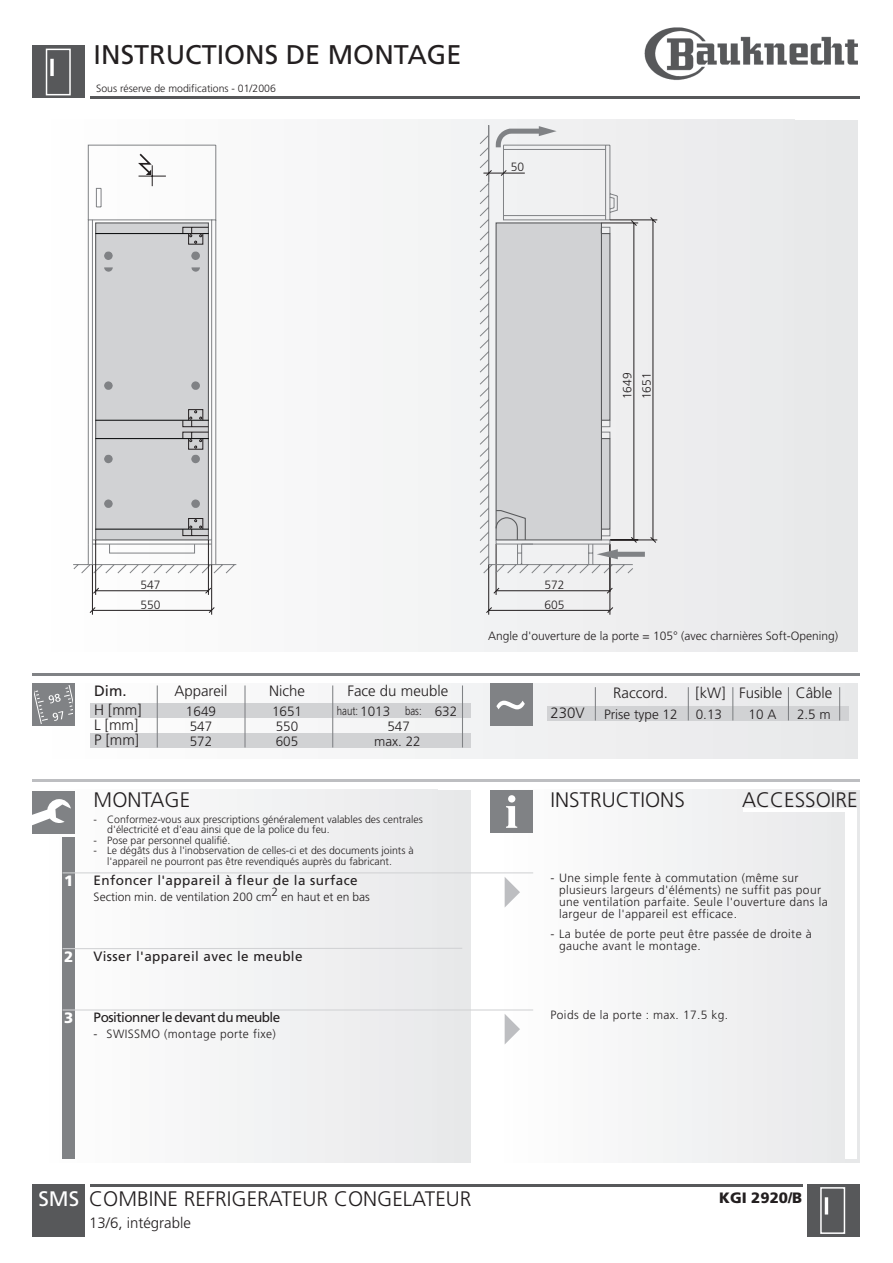
<style>
.page{position:relative;width:893px;height:1263px;background:#fff}
.page>*{position:absolute;margin:0;border:0;box-sizing:border-box;transform-origin:0 0}
.t1{font:27px "Frutiger";color:#231f20}
.t2{font:300 21px "Frutiger";color:#231f20}
.t3{font:300 15px/30.3px "Frutiger";color:#231f20}
.t4{font:900 15px "Frutiger";color:#231f20}
.t5{font:15px "Frutiger";color:#231f20}
.t6{font:900 15px "Frutiger";color:#fff}
.t7{font:13.5px "Frutiger";letter-spacing:.03em;color:#231f20}
.t8{font:300 13.5px/14.7px "Frutiger";color:#231f20}
.t9{font:13.5px "Frutiger";letter-spacing:-.035em;color:#231f20}
.t10{font:300 12px/12px "Frutiger";letter-spacing:.03em;color:#231f20}
.t11{font:300 12px/19.2px "Frutiger";color:#231f20}
.t12{font:300 12px "Frutiger";letter-spacing:.005em;color:#231f20}
.t13{font:300 12px "Frutiger";letter-spacing:.03em;color:#231f20;scale:.8 1}
.t14{font:300 10.5px/10.5px "Frutiger";color:#231f20}
.s1{font-weight:400;color:#fff}
</style>
<div class="page">
<div style="left:49px;top:790px;width:388px;height:373px;background:#f3f4f4"></div>
<div style="left:437px;top:790px;width:17px;height:373px;background:#e8e9ea"></div>
<div style="left:454px;top:790px;width:17px;height:373px;background:#e7e8e9"></div>
<hr style="left:32px;top:780px;width:827px;height:2px;background:#bdbec1">
<div style="left:504px;top:790px;width:327px;height:373px;background:#f3f4f4"></div>
<div style="left:831px;top:790px;width:14px;height:373px;background:#e8e9ea"></div>
<svg style="left:845px;top:790px;width:15px;height:373px;fill:#e7e8e9"></svg>
<div style="left:490px;top:790px;width:43px;height:43px;background:#808285"></div>
<svg style="left:506px;top:795px;width:11px;height:33px"></svg>
<div style="left:32px;top:791px;width:43px;height:43px;background:#808285"></div>
<svg style="left:32px;top:799px;width:39px;height:27px"></svg>
<div style="left:63px;top:837px;width:12px;height:321px;background:#808285"></div>
<svg style="left:90px;top:683px;width:767px;height:76px"></svg>
<hr style="left:32px;top:673px;width:827px;height:2px;background:#808285">
<div style="left:547px;top:706px;width:302px;height:14px;background:#d1d2d4"></div>
<hr style="left:595px;top:687px;width:1px;height:33px;background:#808285">
<div style="left:490px;top:683px;width:43px;height:43px;background:#808285"></div>
<hr style="left:687px;top:687px;width:1px;height:33px;background:#808285">
<hr style="left:732px;top:687px;width:1px;height:33px;background:#808285">
<hr style="left:839px;top:687px;width:1px;height:33px;background:#808285">
<svg style="left:496px;top:701px;width:29px;height:8px"></svg>
<div style="left:32px;top:683px;width:43px;height:43px;background:#808285"></div>
<svg style="left:35px;top:686px;width:38px;height:37px"></svg>
<div style="left:32px;top:120px;width:762px;height:532px;background:#f4f5f5"></div>
<div style="left:794px;top:120px;width:32px;height:532px;background:#e8e9ea"></div>
<div style="left:826px;top:120px;width:31px;height:532px;background:#e7e8e9"></div>
<div style="left:32px;top:46px;width:53px;height:52px;background:#57585a"></div>
<hr style="left:90px;top:96px;width:769px;height:2px;background:#57585a">
<img style="left:644px;top:27px;width:214px;height:53px">
<div style="left:32px;top:1184px;width:53px;height:53px;background:#57585a"></div>
<hr style="left:90px;top:1184px;width:712px;height:3px;background:#57585a">
<svg style="left:504px;top:877px;width:16px;height:31px"></svg>
<div style="left:90px;top:703px;width:381px;height:14px;background:#d1d2d4"></div>
<div style="left:90px;top:733px;width:381px;height:14px;background:#d1d2d4"></div>
<hr style="left:157px;top:685px;width:1px;height:62px;background:#808285">
<hr style="left:244px;top:685px;width:1px;height:62px;background:#808285">
<hr style="left:332px;top:685px;width:1px;height:62px;background:#808285">
<hr style="left:63px;top:872px;width:470px;height:1px;background:#d1d2d4">
<hr style="left:462px;top:685px;width:1px;height:62px;background:#808285">
<hr style="left:63px;top:948px;width:399px;height:1px;background:#d1d2d4">
<hr style="left:63px;top:1009px;width:470px;height:2px;background:#d1d2d4">
<svg style="left:504px;top:1014px;width:16px;height:31px"></svg>
<div style="left:46px;top:49px;width:25px;height:46px;border:1px solid #fff"></div>
<svg style="left:50px;top:59px;width:4px;height:17px"></svg>
<div style="left:806px;top:1184px;width:53px;height:53px;background:#57585a"></div>
<div style="left:820px;top:1187px;width:25px;height:47px;border:1px solid #fff"></div>
<svg style="left:824px;top:1197px;width:4px;height:18px"></svg>
<div style="left:845px;top:809px;width:11px;height:349px;background:#fff"></div>
<hr style="left:742px;top:809px;width:114px;height:3px;background:#fff">
<hr style="left:787px;top:687px;width:2px;height:33px;background:#808285">
<svg style="left:87px;top:144px;width:130px;height:265px"></svg>
<svg style="left:191px;top:381px;width:9px;height:9px"></svg>
<svg style="left:104px;top:381px;width:9px;height:9px"></svg>
<svg style="left:104px;top:252px;width:9px;height:8px"></svg>
<svg style="left:191px;top:252px;width:9px;height:8px"></svg>
<hr style="left:211px;top:564px;width:1px;height:51px;background:#231f20">
<hr style="left:92px;top:565px;width:1px;height:50px;background:#231f20">
<svg style="left:136px;top:152px;width:30px;height:34px"></svg>
<svg style="left:191px;top:267px;width:9px;height:5px"></svg>
<svg style="left:104px;top:267px;width:9px;height:5px"></svg>
<svg style="left:182px;top:227px;width:27px;height:18px"></svg>
<svg style="left:73px;top:409px;width:164px;height:204px"></svg>
<hr style="left:496px;top:544px;width:1px;height:51px;background:#231f20">
<hr style="left:609px;top:544px;width:1px;height:71px;background:#231f20">
<svg style="left:479px;top:125px;width:154px;height:449px"></svg>
<hr style="left:610px;top:540px;width:47px;height:1px;background:#231f20">
<hr style="left:610px;top:220px;width:47px;height:1px;background:#231f20">
<hr style="left:609px;top:544px;width:1px;height:48px;background:#231f20">
<hr style="left:488px;top:565px;width:1px;height:50px;background:#231f20">
<hr style="left:503px;top:145px;width:102px;height:1px;background:#808285">
<hr style="left:483px;top:173px;width:42px;height:1px;background:#231f20">
<svg style="left:486px;top:587px;width:127px;height:26px"></svg>
<svg style="left:485px;top:170px;width:7px;height:6px"></svg>
<svg style="left:500px;top:170px;width:7px;height:6px"></svg>
<svg style="left:495px;top:217px;width:161px;height:348px"></svg>
<h1 class="t1" style="left:94px;top:44px;width:369px">INSTRUCTIONS DE MONTAGE</h1>
<p class="t14" style="left:96px;top:84px;width:181px">Sous réserve de modifications - 01/2006</p>
<p class="t10" style="left:511px;top:162px;width:15px">50</p>
<p class="t11" style="left:618px;top:399px;width:28px;rotate:-90deg">1649<br>1651</p>
<p class="t10" style="left:141px;top:579px;width:22px">547</p>
<p class="t10" style="left:544px;top:579px;width:22px">572</p>
<p class="t10" style="left:141px;top:599px;width:22px">550</p>
<p class="t10" style="left:544px;top:599px;width:22px">605</p>
<p class="t11" style="left:488px;top:627px;width:351px">Angle d'ouverture de la porte = 105 (avec charnières Soft-Opening)</p>
<h3 class="t5" style="left:94px;top:685px;width:34px">Dim.</h3>
<h3 class="t3" style="left:94px;top:695px;width:49px">H [mm]<br>P [mm]</h3>
<h3 class="t3" style="left:94px;top:711px;width:46px">L [mm]</h3>
<h3 class="t3" style="left:174px;top:677px;width:55px">Appareil</h3>
<h3 class="t3" style="left:269px;top:677px;width:37px">Niche</h3>
<p class="t8" style="left:186px;top:705px;width:32px">1649</p>
<p class="t8" style="left:190px;top:735px;width:24px">572</p>
<p class="t8" style="left:272px;top:705px;width:32px">1651</p>
<p class="t8" style="left:276px;top:735px;width:24px">605</p>
<p class="t8" style="left:276px;top:720px;width:24px">550</p>
<p class="t8" style="left:190px;top:720px;width:24px">547</p>
<h3 class="t3" style="left:347px;top:677px;width:102px">Face du meuble</h3>
<p class="t8" style="left:387px;top:705px;width:24px;text-indent:-27px">1013<br>547</p>
<p class="t13" style="left:337px;top:706px;width:28px">haut:</p>
<p class="t13" style="left:405px;top:706px;width:22px">bas:</p>
<p class="t8" style="left:434px;top:705px;width:24px">632</p>
<p class="t8" style="left:374px;top:735px;width:48px">max. 22</p>
<h3 class="t3" style="left:695px;top:679px;width:138px">[kW] Fusible Câble</h3>
<h3 class="t3" style="left:613px;top:679px;width:56px">Raccord.</h3>
<p class="t8" style="left:604px;top:708px;width:75px">Prise type 12</p>
<h3 class="t3" style="left:550px;top:699px;width:36px">230V</h3>
<p class="t8" style="left:695px;top:708px;width:28px">0.13</p>
<p class="t8" style="left:748px;top:708px;width:29px">10 A</p>
<p class="t8" style="left:797px;top:708px;width:35px">2.5 m</p>
<h2 class="t2" style="left:94px;top:791px;width:98px">MONTAGE</h2>
<p class="t14" style="left:107px;top:815px;width:317px;text-indent:-14px">- Conformez-vous aux prescriptions généralement valables des centrales d'électricité et d'eau ainsi que de la police du feu.</p>
<p class="t14" style="left:94px;top:836px;width:138px">- Pose par personnel qualifié.</p>
<p class="t14" style="left:107px;top:846px;width:308px;text-indent:-14px">- Le dégâts dus à l'inobservation de celles-ci et des documents joints à l'appareil ne pourront pas être revendiqués auprès du fabricant.</p>
<h2 class="t2" style="left:550px;top:791px;width:136px">INSTRUCTIONS</h2>
<h2 class="t2" style="left:742px;top:791px;width:117px">ACCESSOIRE</h2>
<h3 class="t6" style="left:64px;top:875px;width:11px">1</h3>
<p class="t7" style="left:94px;top:875px;width:265px">Enfoncer l'appareil à fleur de la surface</p>
<p class="t12" style="left:94px;top:892px;width:278px">Section min. de ventilation 200 cm2 en haut et en bas</p>
<p class="t10" style="left:559px;top:873px;width:270px;text-indent:-9px">- Une simple fente à commutation (même sur plusieurs largeurs d'éléments) ne suffit pas pour une ventilation parfaite. Seule l'ouverture dans la largeur de l'appareil est efficace.</p>
<h3 class="t6" style="left:64px;top:951px;width:11px">2</h3>
<p class="t7" style="left:94px;top:950px;width:210px">Visser l'appareil avec le meuble</p>
<p class="t10" style="left:559px;top:929px;width:254px;text-indent:-9px">- La butée de porte peut être passée de droite à gauche avant le montage.</p>
<h3 class="t6" style="left:64px;top:1012px;width:11px">3</h3>
<p class="t9" style="left:94px;top:1012px;width:188px">Positionner le devant du meuble</p>
<p class="t10" style="left:94px;top:1029px;width:184px">- SWISSMO (montage porte fixe)</p>
<p class="t10" style="left:550px;top:1010px;width:179px">Poids de la porte : max. 17.5 kg.</p>
<h2 class="t2" style="left:38px;top:1190px;width:435px"><span class="s1">SMS</span> COMBINE REFRIGERATEUR CONGELATEUR</h2>
<h3 class="t3" style="left:89px;top:1208px;width:103px">13/6, intégrable</h3>
<h3 class="t4" style="left:719px;top:1191px;width:84px">KGI 2920/B</h3>
</div>
